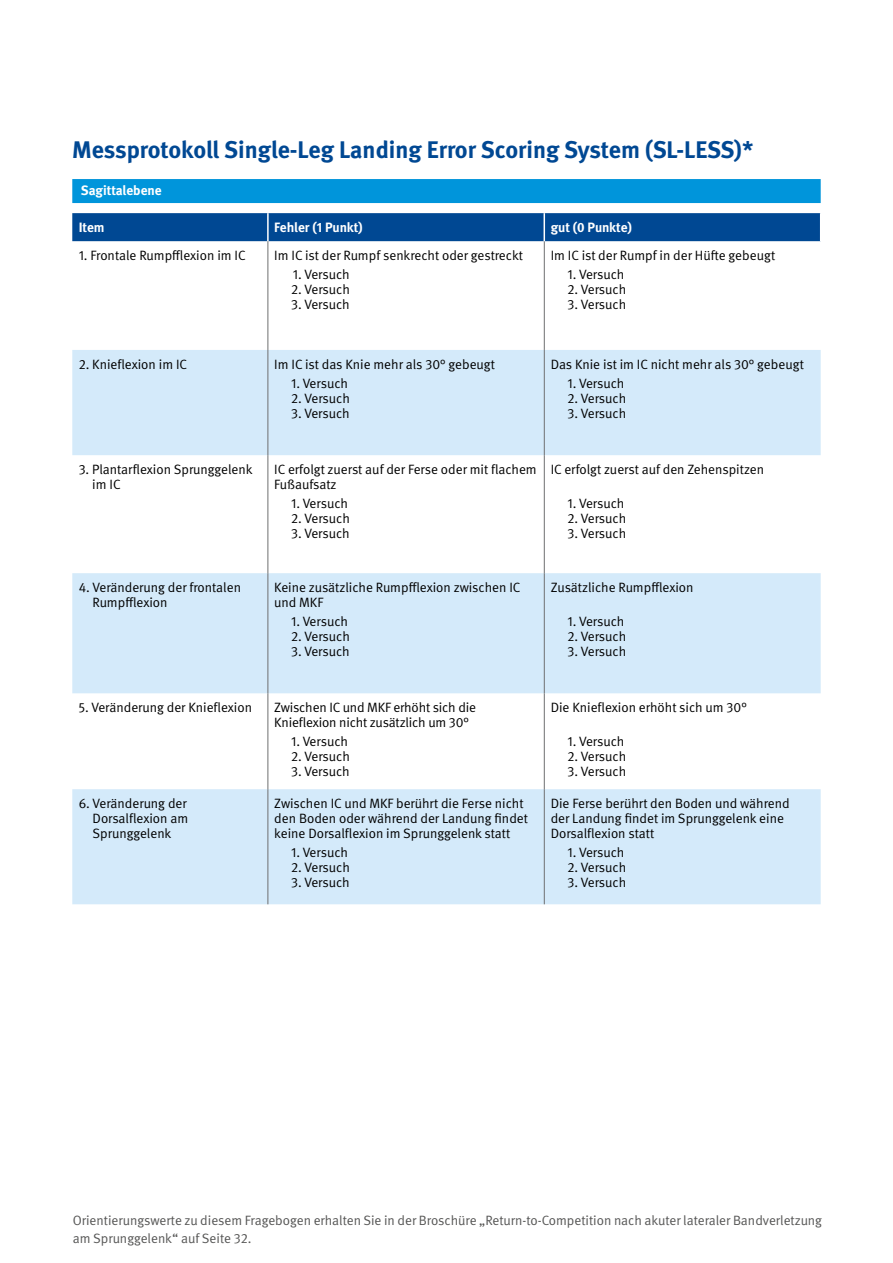
<style>
.page{position:relative;width:893px;height:1263px;background:#fff}
.page>*{position:absolute;margin:0;border:0;box-sizing:border-box;transform-origin:0 0}
._16pt_Unter-Übersc{font:700 24px "DGUV Meta";color:#004893}
.Fließtext{font:13.5px/15px "DGUV Meta";color:#000}
.Fließtext-2{font:13.5px/18px "DGUV Meta";color:#565655}
.Fließtext-3{font:700 13.5px "DGUV Meta";letter-spacing:-.005em;color:#fff}
.Testdurchführung{font:700 13.5px "DGUV Meta";color:#fff}
</style>
<div class="page">
<div style="left:72px;top:179px;width:749px;height:24px;background:#0095db"></div>
<svg style="left:72px;top:350px;width:749px;height:554px;fill:#d4eafa"></svg>
<hr style="left:267px;top:241px;width:1px;height:109px;background:#6e6f70">
<hr style="left:544px;top:241px;width:1px;height:109px;background:#6e6f70">
<hr style="left:267px;top:350px;width:1px;height:105px;background:#6e6f70">
<hr style="left:544px;top:350px;width:1px;height:105px;background:#6e6f70">
<hr style="left:267px;top:455px;width:1px;height:118px;background:#6e6f70">
<hr style="left:544px;top:455px;width:1px;height:118px;background:#6e6f70">
<hr style="left:267px;top:573px;width:1px;height:120px;background:#6e6f70">
<hr style="left:544px;top:573px;width:1px;height:120px;background:#6e6f70">
<hr style="left:267px;top:693px;width:1px;height:96px;background:#6e6f70">
<hr style="left:544px;top:693px;width:1px;height:96px;background:#6e6f70">
<hr style="left:267px;top:789px;width:1px;height:115px;background:#6e6f70">
<hr style="left:544px;top:789px;width:1px;height:115px;background:#6e6f70">
<div style="left:72px;top:213px;width:749px;height:28px;background:#004893"></div>
<svg style="left:288px;top:388px;width:15px;height:1px"></svg>
<svg style="left:288px;top:403px;width:15px;height:1px"></svg>
<svg style="left:288px;top:418px;width:15px;height:1px"></svg>
<svg style="left:564px;top:388px;width:15px;height:1px"></svg>
<svg style="left:564px;top:403px;width:15px;height:1px"></svg>
<svg style="left:564px;top:418px;width:15px;height:1px"></svg>
<svg style="left:288px;top:508px;width:15px;height:1px"></svg>
<svg style="left:288px;top:523px;width:15px;height:1px"></svg>
<svg style="left:288px;top:538px;width:15px;height:1px"></svg>
<svg style="left:564px;top:508px;width:15px;height:1px"></svg>
<svg style="left:564px;top:523px;width:15px;height:1px"></svg>
<svg style="left:564px;top:538px;width:15px;height:1px"></svg>
<svg style="left:288px;top:626px;width:15px;height:1px"></svg>
<svg style="left:288px;top:641px;width:15px;height:1px"></svg>
<svg style="left:288px;top:656px;width:15px;height:1px"></svg>
<svg style="left:564px;top:626px;width:15px;height:1px"></svg>
<svg style="left:564px;top:641px;width:15px;height:1px"></svg>
<svg style="left:564px;top:656px;width:15px;height:1px"></svg>
<svg style="left:288px;top:746px;width:15px;height:1px"></svg>
<svg style="left:288px;top:761px;width:15px;height:1px"></svg>
<svg style="left:288px;top:776px;width:15px;height:1px"></svg>
<svg style="left:564px;top:746px;width:15px;height:1px"></svg>
<svg style="left:564px;top:761px;width:15px;height:1px"></svg>
<svg style="left:564px;top:776px;width:15px;height:1px"></svg>
<svg style="left:288px;top:857px;width:15px;height:1px"></svg>
<svg style="left:288px;top:872px;width:15px;height:1px"></svg>
<svg style="left:288px;top:887px;width:15px;height:1px"></svg>
<svg style="left:564px;top:857px;width:15px;height:1px"></svg>
<svg style="left:564px;top:872px;width:15px;height:1px"></svg>
<svg style="left:564px;top:887px;width:15px;height:1px"></svg>
<p class="_16pt_Unter-Übersc" style="left:72px;top:136px;width:683px">Messprotokoll Single-Leg Landing Error Scoring System (SL-LESS)*</p>
<p class="Testdurchführung" style="left:81px;top:182px;width:82px">Sagittalebene</p>
<p class="Fließtext-3" style="left:79px;top:219px;width:27px">Item</p>
<p class="Fließtext-3" style="left:274px;top:219px;width:90px">Fehler (1 Punkt)</p>
<p class="Fließtext-3" style="left:551px;top:219px;width:83px">gut (0 Punkte)</p>
<p class="Fließtext" style="left:79px;top:248px;width:169px">1. Frontale Rumpfflexion im IC</p>
<p class="Fließtext" style="left:274px;top:248px;width:250px">Im IC ist der Rumpf senkrecht oder gestreckt</p>
<p class="Fließtext" style="left:293px;top:267px;width:58px">1. Versuch</p>
<p class="Fließtext" style="left:291px;top:282px;width:60px">2. Versuch</p>
<p class="Fließtext" style="left:291px;top:297px;width:60px">3. Versuch</p>
<p class="Fließtext" style="left:551px;top:248px;width:226px">Im IC ist der Rumpf in der Hüfte gebeugt</p>
<p class="Fließtext" style="left:568px;top:267px;width:58px">1. Versuch</p>
<p class="Fließtext" style="left:568px;top:282px;width:60px">2. Versuch</p>
<p class="Fließtext" style="left:568px;top:297px;width:60px">3. Versuch</p>
<p class="Fließtext" style="left:79px;top:357px;width:110px">2. Knieflexion im IC</p>
<p class="Fließtext" style="left:274px;top:357px;width:222px">Im IC ist das Knie mehr als 30° gebeugt</p>
<p class="Fließtext" style="left:291px;top:376px;width:58px">1. Versuch</p>
<p class="Fließtext" style="left:291px;top:391px;width:60px">2. Versuch</p>
<p class="Fließtext" style="left:291px;top:406px;width:60px">3. Versuch</p>
<p class="Fließtext" style="left:551px;top:357px;width:255px">Das Knie ist im IC nicht mehr als 30° gebeugt</p>
<p class="Fließtext" style="left:568px;top:376px;width:58px">1. Versuch</p>
<p class="Fließtext" style="left:568px;top:391px;width:60px">2. Versuch</p>
<p class="Fließtext" style="left:568px;top:406px;width:60px">3. Versuch</p>
<p class="Fließtext" style="left:92px;top:462px;width:162px;text-indent:-14px">3. Plantarflexion Sprunggelenk im IC</p>
<p class="Fließtext" style="left:274px;top:462px;width:264px">IC erfolgt zuerst auf der Ferse oder mit flachem<br>Fußaufsatz</p>
<p class="Fließtext" style="left:291px;top:496px;width:58px">1. Versuch</p>
<p class="Fließtext" style="left:291px;top:511px;width:60px">2. Versuch</p>
<p class="Fließtext" style="left:291px;top:526px;width:60px">3. Versuch</p>
<p class="Fließtext" style="left:551px;top:462px;width:215px">IC erfolgt zuerst auf den Zehenspitzen</p>
<p class="Fließtext" style="left:568px;top:496px;width:58px">1. Versuch</p>
<p class="Fließtext" style="left:568px;top:511px;width:60px">2. Versuch</p>
<p class="Fließtext" style="left:568px;top:526px;width:60px">3. Versuch</p>
<p class="Fließtext" style="left:92px;top:580px;width:150px;text-indent:-14px">4. Veränderung der frontalen<br>Rumpfflexion</p>
<p class="Fließtext" style="left:274px;top:580px;width:248px">Keine zusätzliche Rumpfflexion zwischen IC und MKF</p>
<p class="Fließtext" style="left:291px;top:614px;width:58px">1. Versuch</p>
<p class="Fließtext" style="left:291px;top:629px;width:60px">2. Versuch</p>
<p class="Fließtext" style="left:291px;top:644px;width:60px">3. Versuch</p>
<p class="Fließtext" style="left:551px;top:580px;width:144px">Zusätzliche Rumpfflexion</p>
<p class="Fließtext" style="left:568px;top:614px;width:58px">1. Versuch</p>
<p class="Fließtext" style="left:568px;top:629px;width:60px">2. Versuch</p>
<p class="Fließtext" style="left:568px;top:644px;width:60px">3. Versuch</p>
<p class="Fließtext" style="left:79px;top:700px;width:175px">5. Veränderung der Knieflexion</p>
<p class="Fließtext" style="left:274px;top:700px;width:203px">Zwischen IC und MKF erhöht sich die<br>Knieflexion nicht zusätzlich um 30°</p>
<p class="Fließtext" style="left:291px;top:734px;width:58px">1. Versuch</p>
<p class="Fließtext" style="left:291px;top:749px;width:60px">2. Versuch</p>
<p class="Fließtext" style="left:291px;top:764px;width:60px">3. Versuch</p>
<p class="Fließtext" style="left:93px;top:796px;width:97px;text-indent:-14px">6. Veränderung der<br>Dorsalflexion am<br>Sprunggelenk</p>
<p class="Fließtext" style="left:274px;top:796px;width:255px">Zwischen IC und MKF berührt die Ferse nicht den Boden oder während der Landung findet keine Dorsalflexion im Sprunggelenk statt</p>
<p class="Fließtext" style="left:291px;top:845px;width:58px">1. Versuch</p>
<p class="Fließtext" style="left:291px;top:860px;width:60px">2. Versuch</p>
<p class="Fließtext" style="left:291px;top:875px;width:60px">3. Versuch</p>
<p class="Fließtext" style="left:551px;top:700px;width:198px">Die Knieflexion erhöht sich um 30°</p>
<p class="Fließtext" style="left:568px;top:734px;width:58px">1. Versuch</p>
<p class="Fließtext" style="left:568px;top:749px;width:60px">2. Versuch</p>
<p class="Fließtext" style="left:568px;top:764px;width:60px">3. Versuch</p>
<p class="Fließtext" style="left:551px;top:796px;width:241px">Die Ferse berührt den Boden und während der Landung findet im Sprunggelenk eine<br>Dorsalflexion statt</p>
<p class="Fließtext" style="left:568px;top:845px;width:58px">1. Versuch</p>
<p class="Fließtext" style="left:568px;top:860px;width:60px">2. Versuch</p>
<p class="Fließtext" style="left:568px;top:875px;width:60px">3. Versuch</p>
<p class="Fließtext-2" style="left:73px;top:1211px;width:751px">Orientierungswerte zu diesem Fragebogen erhalten Sie in der Broschüre „Return-to-Competition nach akuter lateraler Bandverletzung am Sprunggelenk“ auf Seite 32.</p>
</div>
